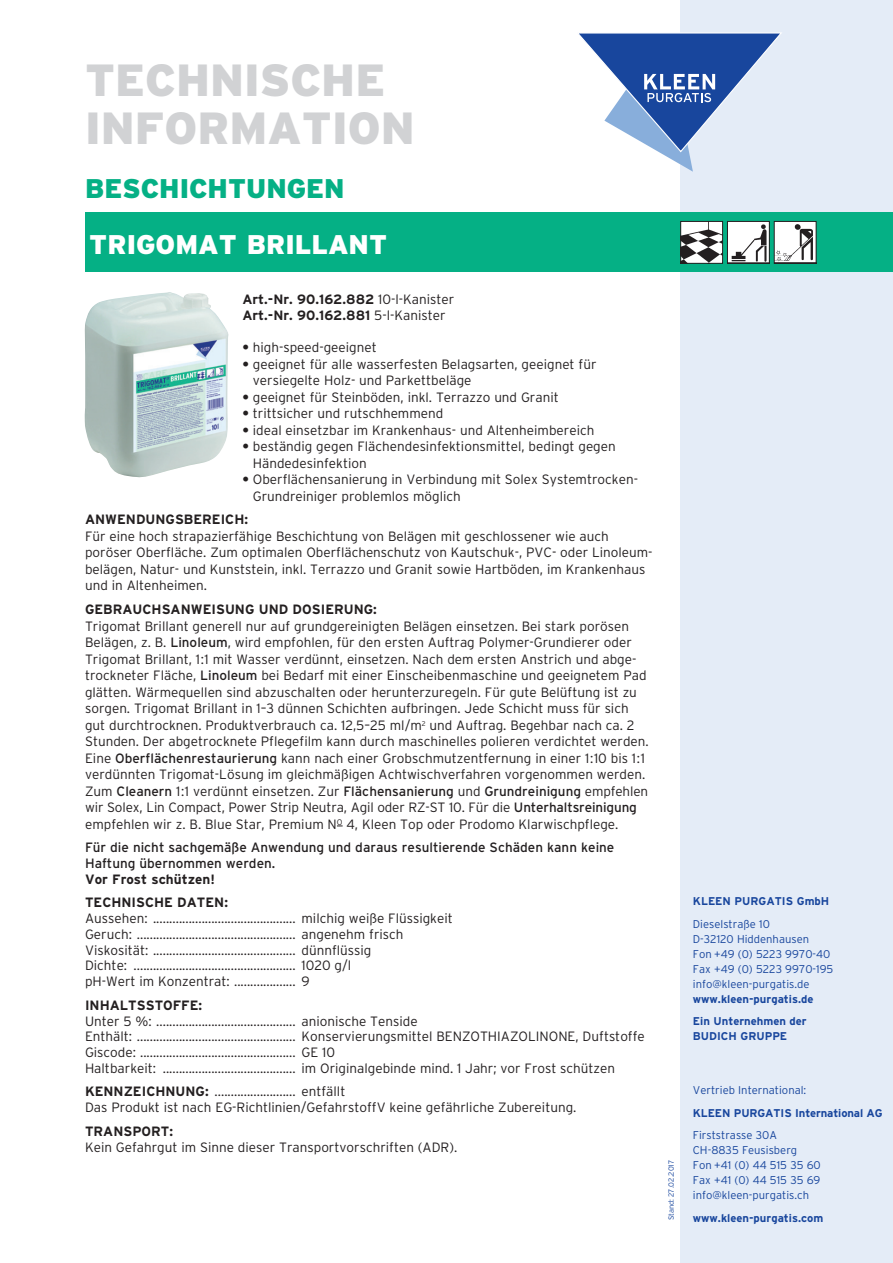
<style>
.page{position:relative;width:893px;height:1263px;background:#fff}
.page>*{position:absolute;margin:0;border:0;box-sizing:border-box;transform-origin:0 0}
.t1{font:900 45px/48px "Interstate";color:#d1d2d4}
.t2{font:900 27px "Interstate";color:#fff}
.t3{font:900 27px "Interstate";color:#05b085}
.t4{font:300 13.5px/16.5px "Interstate";color:#231f20}
.t5{font:700 13.5px/15.8px "Interstate";color:#231f20}
.t6{font:13.5px/15.8px "Interstate";color:#231f20}
.t7{font:300 11.25px/15px "Interstate";color:#18469d}
.t8{font:700 11.25px/22.5px "Interstate";color:#18469d}
.t9{font:300 7.5px "Interstate";color:#18469d}
.s1{font-weight:300}
.s2{font-weight:700}
.s3{font-weight:400}
</style>
<div class="page">
<div style="left:680px;top:0;width:213px;height:1263px;background:#e4ecf7"></div>
<svg style="left:579px;top:32px;width:203px;height:140px"></svg>
<div style="left:85px;top:213px;width:808px;height:59px;background:#05b085"></div>
<img style="left:729px;top:223px;width:39px;height:39px">
<div style="left:727px;top:221px;width:43px;height:43px;border:1px solid #231f20"></div>
<img style="left:776px;top:223px;width:38px;height:39px">
<div style="left:774px;top:221px;width:42px;height:43px;border:1px solid #231f20"></div>
<img style="left:682px;top:223px;width:39px;height:39px">
<div style="left:680px;top:221px;width:43px;height:43px;border:1px solid #231f20"></div>
<img style="left:84px;top:292px;width:145px;height:186px">
<h1 class="t1" style="left:85px;top:56px;width:331px">TECHNISCHE<br>INFORMATION</h1>
<h2 class="t3" style="left:85px;top:173px;width:261px">BESCHICHTUNGEN</h2>
<h2 class="t2" style="left:89px;top:229px;width:299px">TRIGOMAT BRILLANT</h2>
<p class="t5" style="left:242px;top:292px;width:213px">Art.-Nr. 90.162.882 <span class="s1">10-l-Kanister<br></span>Art.-Nr. 90.162.881 <span class="s1">5-l-Kanister</span></p>
<p class="t4" style="left:242px;top:339px;width:136px"><span class="s2">•</span> high-speed-geeignet</p>
<p class="t4" style="left:253px;top:356px;width:345px;text-indent:-10px"><span class="s2">•</span> geeignet für alle wasserfesten Belagsarten, geeignet für versiegelte Holz- und Parkettbeläge</p>
<p class="t4" style="left:242px;top:389px;width:318px"><span class="s2">•</span> geeignet für Steinböden, inkl. Terrazzo und Granit</p>
<p class="t4" style="left:242px;top:405px;width:202px"><span class="s2">•</span> trittsicher und rutschhemmend</p>
<p class="t4" style="left:242px;top:422px;width:353px"><span class="s2">•</span> ideal einsetzbar im Krankenhaus- und Altenheimbereich</p>
<p class="t4" style="left:253px;top:438px;width:364px;text-indent:-10px"><span class="s2">•</span> beständig gegen Flächendesinfektionsmittel, bedingt gegen<br>Händedesinfektion</p>
<p class="t4" style="left:253px;top:471px;width:387px;text-indent:-10px"><span class="s2">•</span> Oberflächensanierung in Verbindung mit Solex Systemtrocken-<br>Grundreiniger problemlos möglich</p>
<p class="t5" style="left:85px;top:512px;width:165px">ANWENDUNGSBEREICH:</p>
<p class="t4" style="left:85px;top:528px;width:569px">Für eine hoch strapazierfähige Beschichtung von Belägen mit geschlossener wie auch poröser Oberfläche. Zum optimalen Oberflächenschutz von Kautschuk-, PVC- oder Linoleum&shy;belägen, Natur- und Kunststein, inkl. Terrazzo und Granit sowie Hartböden, im Krankenhaus und in Altenheimen.</p>
<p class="t5" style="left:85px;top:601px;width:293px">GEBRAUCHSANWEISUNG UND DOSIERUNG:</p>
<p class="t4" style="left:85px;top:617px;width:565px">Trigomat Brillant generell nur auf grundgereinigten Belägen einsetzen. Bei stark porösen Belägen, z. B. <span class="s3">Linoleum</span>, wird empfohlen, für den ersten Auftrag Polymer-Grundierer oder Trigomat Brillant, 1:1 mit Wasser verdünnt, einsetzen. Nach dem ersten Anstrich und abge&shy;trockneter Fläche, <span class="s3">Linoleum</span> bei Bedarf mit einer Einscheibenmaschine und geeignetem Pad glätten. Wärmequellen sind abzuschalten oder herunterzuregeln. Für gute Belüftung ist zu sorgen. Trigomat Brillant in 1–3 dünnen Schichten aufbringen. Jede Schicht muss für sich gut durchtrocknen. Produktverbrauch ca. 12,5–25 ml/m<sup>2</sup> und Auftrag. Begehbar nach ca. 2<br>Stunden. Der abgetrocknete Pflegefilm kann durch maschinelles polieren verdichtet werden.<br>Eine <span class="s3">Oberflächenrestaurierung</span> kann nach einer Grobschmutzentfernung in einer 1:10 bis 1:1 verdünnten Trigomat-Lösung im gleichmäßigen Achtwischverfahren vorgenommen werden.<br>Zum <span class="s3">Cleanern</span> 1:1 verdünnt einsetzen. Zur <span class="s3">Flächensanierung</span> und <span class="s3">Grundreinigung</span> empfehlen wir Solex, Lin Compact, Power Strip Neutra, Agil oder RZ-ST 10. Für die <span class="s3">Unterhaltsreinigung </span>empfehlen wir z. B. Blue Star, Premium N<sup>O</sup> 4, Kleen Top oder Prodomo Klarwischpflege.</p>
<p class="t6" style="left:85px;top:839px;width:531px">Für die nicht sachgemäße Anwendung und daraus resultierende Schäden kann keine<br>Haftung übernommen werden.</p>
<p class="t5" style="left:85px;top:867px;width:144px;line-height:23.7px">Vor Frost schützen!<br>TECHNISCHE DATEN:</p>
<p class="t4" style="left:85px;top:910px;width:369px;line-height:15.8px">Aussehen: ............................................ milchig weiße Flüssigkeit Geruch: ................................................. angenehm frisch Viskosität: ............................................ dünnflüssig<br>Dichte: .................................................. 1020 g/l<br>pH-Wert im Konzentrat: ................... 9</p>
<p class="t5" style="left:85px;top:997px;width:119px">INHALTSSTOFFE:</p>
<p class="t4" style="left:85px;top:1013px;width:561px;line-height:15.8px">Unter 5 %: ........................................... anionische Tenside<br>Enthält: ................................................. Konservierungsmittel BENZOTHIAZOLINONE, Duftstoffe Giscode: ................................................ GE 10<br>Haltbarkeit: ......................................... im Originalgebinde mind. 1 Jahr; vor Frost schützen</p>
<p class="t4" style="left:85px;top:1084px;width:493px;line-height:15.8px"><span class="s2">KENNZEICHNUNG:</span> ......................... entfällt<br>Das Produkt ist nach EG-Richtlinien/GefahrstoffV keine gefährliche Zubereitung.</p>
<p class="t5" style="left:85px;top:1123px;width:89px">TRANSPORT:</p>
<p class="t4" style="left:85px;top:1138px;width:374px">Kein Gefahrgut im Sinne dieser Transportvorschriften (ADR).</p>
<p class="t9" style="left:667px;top:1220px;width:62px;rotate:-90deg">Stand: 27.02.2017</p>
<p class="t8" style="left:693px;top:890px;width:138px">KLEEN PURGATIS GmbH</p>
<p class="t7" style="left:693px;top:916px;width:142px">Dieselstraße 10<br>D-32120 Hiddenhausen<br>Fon +49 (0) 5223 9970-40<br>Fax +49 (0) 5223 9970-195 info@kleen-purgatis.de</p>
<p class="t8" style="left:693px;top:988px;width:122px">www.kleen-purgatis.de<br>Ein Unternehmen der</p>
<p class="t8" style="left:693px;top:1025px;width:96px">BUDICH GRUPPE</p>
<p class="t7" style="left:693px;top:1082px;width:115px">Vertrieb International:</p>
<p class="t8" style="left:693px;top:1101px;width:191px">KLEEN PURGATIS International AG</p>
<p class="t7" style="left:693px;top:1127px;width:129px">Firststrasse 30A<br>CH-8835 Feusisberg<br>Fon +41 (0) 44 515 35 60<br>Fax +41 (0) 44 515 35 69 info@kleen-purgatis.ch</p>
<p class="t8" style="left:693px;top:1206px;width:132px">www.kleen-purgatis.com</p>
</div>
